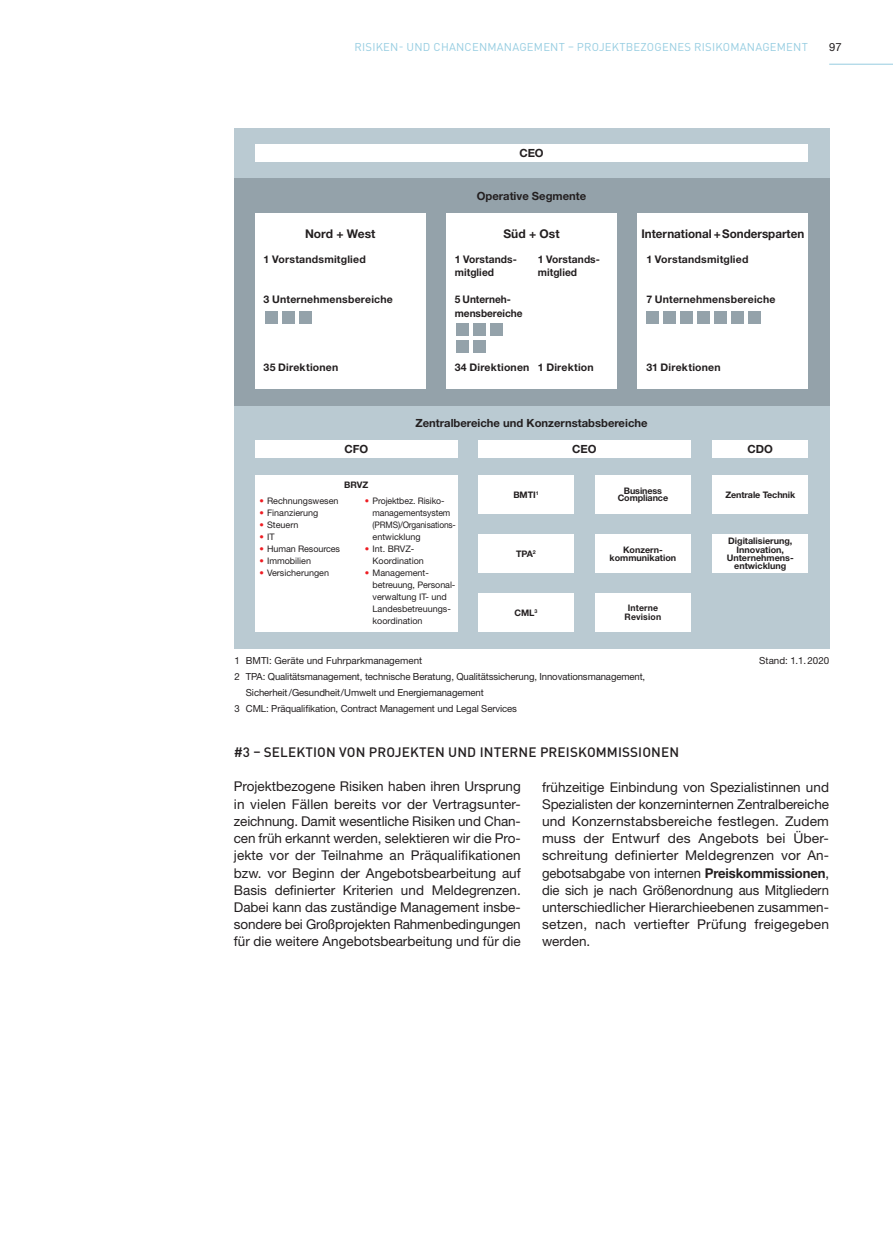
<style>
.page{position:relative;width:893px;height:1234px;background:#fff}
.page>*{position:absolute;margin:0;border:0;box-sizing:border-box;transform-origin:0 0}
.t1{font:13.5px/17.2px "Helvetica Neue LT Pro";color:#231f20;text-align:justify}
.t2{font:500 13.5px "DIN Pro";letter-spacing:.01em;color:#231f20}
.t3{font:700 12px "Helvetica Neue LT Pro";color:#231f20}
.t4{font:700 11.25px "Helvetica Neue LT Pro";color:#231f20}
.t5{font:11.25px "DIN Pro";letter-spacing:.02em;color:#96cde1}
.t6{font:11.25px "Helvetica Neue LT Pro";color:#231f20}
.t7{font:700 10.5px/13.5px "Helvetica Neue LT Pro";letter-spacing:.015em;color:#231f20}
.t8{font:700 10.5px/13.5px "Helvetica Neue LT Pro";letter-spacing:.015em;color:#231f20;scale:.96 1}
.t9{font:9.75px "Helvetica Neue LT Pro";letter-spacing:-.01em;color:#231f20}
.t10{font:9px/12px "Helvetica Neue LT Pro";color:#231f20}
.t11{font:700 9px/8.2px "Helvetica Neue LT Pro";color:#231f20;text-align:center}
.t12{font:700 9px/8.2px "Helvetica Neue LT Pro";letter-spacing:.02em;color:#231f20;text-align:center}
.s1{color:#ee1d23}
.s2{font-weight:700}
</style>
<div class="page">
<hr style="left:829px;top:64px;width:64px;height:1px;background:#96cde1">
<div style="left:234px;top:128px;width:595px;height:520px;background:#bacad2"></div>
<div style="left:255px;top:145px;width:553px;height:17px;background:#fff"></div>
<div style="left:255px;top:475px;width:203px;height:156px;background:#fff"></div>
<div style="left:478px;top:475px;width:96px;height:38px;background:#fff"></div>
<div style="left:478px;top:534px;width:96px;height:38px;background:#fff"></div>
<div style="left:713px;top:534px;width:95px;height:38px;background:#fff"></div>
<div style="left:713px;top:475px;width:95px;height:38px;background:#fff"></div>
<div style="left:478px;top:593px;width:96px;height:38px;background:#fff"></div>
<div style="left:234px;top:179px;width:595px;height:227px;background:#94a2aa"></div>
<div style="left:255px;top:213px;width:170px;height:176px;background:#fff"></div>
<div style="left:446px;top:213px;width:171px;height:176px;background:#fff"></div>
<div style="left:638px;top:213px;width:170px;height:176px;background:#fff"></div>
<div style="left:255px;top:440px;width:203px;height:17px;background:#fff"></div>
<div style="left:478px;top:440px;width:213px;height:17px;background:#fff"></div>
<div style="left:713px;top:440px;width:95px;height:17px;background:#fff"></div>
<div style="left:456px;top:323px;width:12px;height:13px;background:#94a2aa"></div>
<div style="left:456px;top:340px;width:12px;height:13px;background:#94a2aa"></div>
<div style="left:473px;top:323px;width:12px;height:13px;background:#94a2aa"></div>
<div style="left:473px;top:340px;width:12px;height:13px;background:#94a2aa"></div>
<div style="left:490px;top:323px;width:12px;height:13px;background:#94a2aa"></div>
<div style="left:265px;top:310px;width:13px;height:13px;background:#94a2aa"></div>
<div style="left:282px;top:310px;width:13px;height:13px;background:#94a2aa"></div>
<div style="left:299px;top:310px;width:13px;height:13px;background:#94a2aa"></div>
<div style="left:646px;top:310px;width:13px;height:13px;background:#94a2aa"></div>
<div style="left:663px;top:310px;width:13px;height:13px;background:#94a2aa"></div>
<div style="left:680px;top:310px;width:13px;height:13px;background:#94a2aa"></div>
<div style="left:697px;top:310px;width:13px;height:13px;background:#94a2aa"></div>
<div style="left:714px;top:310px;width:13px;height:13px;background:#94a2aa"></div>
<div style="left:731px;top:310px;width:13px;height:13px;background:#94a2aa"></div>
<div style="left:748px;top:310px;width:13px;height:13px;background:#94a2aa"></div>
<div style="left:595px;top:534px;width:96px;height:38px;background:#fff"></div>
<div style="left:595px;top:593px;width:96px;height:38px;background:#fff"></div>
<div style="left:595px;top:475px;width:96px;height:38px;background:#fff"></div>
<p class="t5" style="left:354px;top:39px;width:455px">RISIKEN- UND CHANCENMANAGEMENT – PROJEKTBEZOGENES RISIKOMANAGEMENT</p>
<p class="t6" style="left:829px;top:40px;width:14px">97</p>
<p class="t4" style="left:519px;top:146px;width:26px">CEO</p>
<p class="t4" style="left:477px;top:189px;width:111px">Operative Segmente</p>
<p class="t3" style="left:305px;top:226px;width:72px">Nord + West</p>
<p class="t3" style="left:503px;top:226px;width:58px">Süd + Ost</p>
<p class="t3" style="left:641px;top:226px;width:164px">International + Sondersparten</p>
<p class="t7" style="left:264px;top:252px;width:104px">1 Vorstandsmitglied</p>
<p class="t7" style="left:264px;top:292px;width:131px">3 Unternehmensbereiche</p>
<p class="t7" style="left:455px;top:252px;width:64px">1 Vorstands&shy;mitglied</p>
<p class="t8" style="left:455px;top:292px;width:72px">5 Unterneh&shy;mensbereiche</p>
<p class="t7" style="left:538px;top:252px;width:64px">1 Vorstands&shy;mitglied</p>
<p class="t7" style="left:646px;top:252px;width:104px">1 Vorstandsmitglied</p>
<p class="t7" style="left:646px;top:292px;width:131px">7 Unternehmensbereiche</p>
<p class="t7" style="left:264px;top:360px;width:76px">35 Direktionen</p>
<p class="t7" style="left:455px;top:360px;width:76px">34 Direktionen</p>
<p class="t7" style="left:538px;top:360px;width:57px">1 Direktion</p>
<p class="t7" style="left:646px;top:360px;width:76px">31 Direktionen</p>
<p class="t4" style="left:415px;top:416px;width:234px">Zentralbereiche und Konzernstabsbereiche</p>
<p class="t4" style="left:344px;top:441px;width:25px">CFO</p>
<p class="t4" style="left:572px;top:441px;width:26px">CEO</p>
<p class="t4" style="left:748px;top:441px;width:27px">CDO</p>
<p class="t11" style="left:344px;top:480px;width:26px">BRVZ</p>
<p class="t10" style="left:259px;top:494px;width:81px"><span class="s1">•</span> Rechnungswesen</p>
<p class="t10" style="left:259px;top:506px;width:61px"><span class="s1">•</span> Finanzierung</p>
<p class="t10" style="left:259px;top:518px;width:41px"><span class="s1">•</span> Steuern</p>
<p class="t10" style="left:259px;top:530px;width:17px"><span class="s1">•</span> IT</p>
<p class="t10" style="left:259px;top:542px;width:82px"><span class="s1">•</span> Human Resources</p>
<p class="t10" style="left:259px;top:554px;width:53px"><span class="s1">•</span> Immobilien</p>
<p class="t10" style="left:259px;top:566px;width:71px"><span class="s1">•</span> Versicherungen</p>
<p class="t10" style="left:373px;top:494px;width:85px;text-indent:-8px"><span class="s1">•</span> Projektbez. Risiko&shy;managementsystem (PRMS)/Organisations&shy;entwicklung</p>
<p class="t10" style="left:373px;top:542px;width:53px;text-indent:-8px"><span class="s1">•</span> Int. BRVZ-<br>Koordination</p>
<p class="t10" style="left:373px;top:566px;width:84px;text-indent:-8px"><span class="s1">•</span> Management&shy;betreuung, Personal&shy;verwaltung IT- und<br>Landesbetreuungs&shy;koordination</p>
<p class="t11" style="left:513px;top:490px;width:27px">BMTI<sup>1</sup></p>
<p class="t11" style="left:516px;top:549px;width:21px">TPA<sup>2</sup></p>
<p class="t11" style="left:515px;top:608px;width:24px">CML<sup>3</sup></p>
<p class="t11" style="left:618px;top:486px;width:52px;line-height:7.5px">Business<br>Compliance</p>
<p class="t11" style="left:610px;top:545px;width:68px">Konzern&shy;kommunikation</p>
<p class="t12" style="left:625px;top:603px;width:38px">Interne<br>Revision</p>
<p class="t11" style="left:725px;top:490px;width:71px">Zentrale Technik</p>
<p class="t11" style="left:727px;top:536px;width:68px">Digitalisierung,<br>Innovation,<br>Unternehmens&shy;entwicklung</p>
<p class="t9" style="left:234px;top:654px;width:189px">1 BMTI: Geräte und Fuhrparkmanagement</p>
<p class="t9" style="left:234px;top:670px;width:412px">2 TPA: Qualitätsmanagement, technische Beratung, Qualitätssicherung, Innovationsmanagement,</p>
<p class="t9" style="left:246px;top:686px;width:239px">Sicherheit/Gesundheit/Umwelt und Energiemanagement</p>
<p class="t9" style="left:234px;top:702px;width:284px">3 CML: Präqualifikation, Contract Management und Legal Services</p>
<p class="t9" style="left:759px;top:654px;width:71px">Stand: 1.1.2020</p>
<p class="t2" style="left:234px;top:742px;width:447px">#3 – SELEKTION VON PROJEKTEN UND INTERNE PREISKOMMISSIONEN</p>
<p class="t1" style="left:234px;top:777px;width:288px">Projektbezogene Risiken haben ihren Ursprung in vielen Fällen bereits vor der Vertragsunter&shy;zeichnung. Damit wesentliche Risiken und Chan&shy;cen früh erkannt werden, selektieren wir die Pro&shy;jekte vor der Teilnahme an Präqualifikationen bzw. vor Beginn der Angebotsbearbeitung auf Basis definierter Kriterien und Meldegrenzen.<br>Dabei kann das zuständige Management insbe&shy;sondere bei Großprojekten Rahmenbedingungen für die weitere Angebotsbearbeitung und für die</p>
<p class="t1" style="left:542px;top:777px;width:288px">frühzeitige Einbindung von Spezialistinnen und Spezialisten der konzerninternen Zentralbereiche und Konzernstabsbereiche festlegen. Zudem muss der Entwurf des Angebots bei Über&shy;schreitung definierter Meldegrenzen vor An&shy;gebotsabgabe von internen <span class="s2">Preiskommissionen</span>, die sich je nach Größenordnung aus Mitgliedern unterschiedlicher Hierarchieebenen zusammen&shy;setzen, nach vertiefter Prüfung freigegeben werden.</p>
</div>
